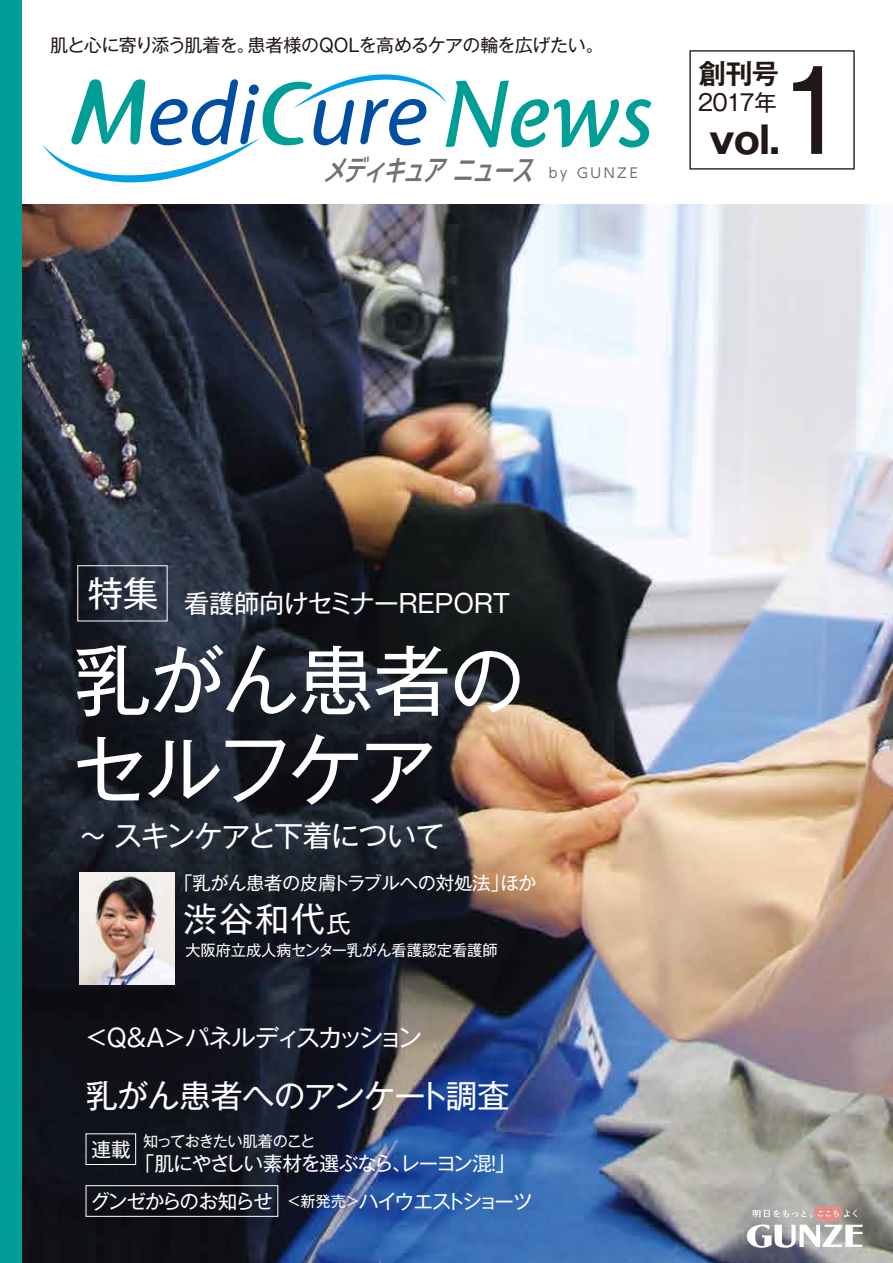
<style>
.page{position:relative;width:893px;height:1263px;background:#fff}
.page>*{position:absolute;margin:0;border:0;box-sizing:border-box;transform-origin:0 0}
.t1{font:111.3px "Gothic MB101 Pro";color:#221815}
.t2{font:104.55px "Cronos MM It 479 11";color:#009e96}
.t3{font:76.65px/88.8px "Gothic MB101 Pro";letter-spacing:-.04em;color:#fff}
.t4{font:700 37.5px "Gothic MB101 Pro";color:#221815}
.t5{font:35.4px "Gothic MB101 Pro";color:#fff}
.t6{font:34.05px "Gothic MB101 Pro";color:#fff}
.t7{font:31.95px "Gothic MB101 Pro";letter-spacing:-.04em;color:#fff}
.t8{font:28.95px "Gothic MB101 Pro";letter-spacing:-.045em;color:#fff}
.t9{font:italic 500 28.35px "UD Shin Go C Osez Pr 6";color:#727171}
.t10{font:700 27.3px "Gothic MB101 Pro De";color:#221815}
.t11{font:25.35px "Gothic MB101 Pro";letter-spacing:-.015em;color:#fff}
.t12{font:24.45px "Gothic MB101 Pro";letter-spacing:-.14em;color:#fff}
.t13{font:22.35px "Gothic MB101 Pro";letter-spacing:-.045em;color:#221815}
.t14{font:19.65px "Gothic MB101 Pro";letter-spacing:-.065em;color:#fff}
.t15{font:19.65px "Gothic MB101 Pro";letter-spacing:-.16em;color:#fff}
.t16{font:18.3px "Gothic MB101 Pro";letter-spacing:-.02em;color:#fff}
.t17{font:18px "Gothic MB101 Pro";letter-spacing:-.035em;color:#221815}
.t18{font:15.3px "Gothic MB101 Pro";letter-spacing:-.02em;color:#fff}
.t19{font:15.3px "Gothic MB101 Pro";letter-spacing:-.08em;color:#fff}
.s1{font-family:"UD Shin Go Pro";font-weight:400;font-style:normal;font-size:13.5px;color:#6f6e6e}
.s2{font-size:24.45px}
.s3{font-size:15.3px}
</style>
<div class="page">
<img style="left:21px;top:205px;width:872px;height:1058px">
<img style="left:812px;top:1204px;width:33px;height:20px">
<svg style="left:746px;top:1224px;width:117px;height:24px"></svg>
<svg style="left:753px;top:1209px;width:59px;height:9px"></svg>
<svg style="left:818px;top:1209px;width:39px;height:8px"></svg>
<svg style="left:43px;top:74px;width:404px;height:108px"></svg>
<div style="left:689px;top:50px;width:166px;height:120px;border:1px solid #221815"></div>
<div style="left:0;top:0;width:21px;height:1263px;background:#009e96"></div>
<div style="left:77px;top:565px;width:91px;height:56px;border:1px solid #fff"></div>
<div style="left:86px;top:1133px;width:50px;height:32px;border:1px solid #fff"></div>
<div style="left:86px;top:1185px;width:192px;height:32px;border:1px solid #fff"></div>
<img style="left:80px;top:872px;width:95px;height:112px">
<p class="t17" style="left:50px;top:30px;width:555px">肌と心に寄り添う肌着を。患者様のQOLを高めるケアの輪を広げたい。</p>
<h2 class="t2" style="left:442px;top:58px;width:213px">News</h2>
<h3 class="t9" style="left:324px;top:147px;width:315px">メディキュアニュース <span class="s1">b y G U N Z E</span></h3>
<h3 class="t10" style="left:699px;top:51px;width:82px">創刊号</h3>
<h3 class="t4" style="left:709px;top:108px;width:73px">vol.</h3>
<p class="t13" style="left:698px;top:83px;width:81px">2017年</p>
<h1 class="t1" style="left:775px;top:19px;width:78px">1</h1>
<h3 class="t5" style="left:88px;top:564px;width:72px">特集</h3>
<p class="t11" style="left:184px;top:583px;width:328px">看護師向けセミナーREPORT</p>
<h3 class="t3" style="left:72px;top:626px;width:455px">乳がん患者のセルフケア</h3>
<h3 class="t8" style="left:78px;top:812px;width:368px">～ スキンケアと下着について</h3>
<p class="t16" style="left:174px;top:867px;width:364px">「乳がん患者の皮膚トラブルへの対処法」ほか</p>
<h3 class="t6" style="left:184px;top:890px;width:169px">渋谷和代<span class="s2">氏</span></h3>
<p class="t18" style="left:185px;top:937px;width:314px">大阪府立成人病センター乳がん看護認定看護師</p>
<p class="t12" style="left:84px;top:1017px;width:339px">＜Q&amp;A＞パネルディスカッション</p>
<h3 class="t7" style="left:86px;top:1070px;width:425px">乳がん患者へのアンケート調査</h3>
<p class="t19" style="left:143px;top:1128px;width:174px">知っておきたい肌着のこと</p>
<p class="t14" style="left:135px;top:1147px;width:381px">「肌にやさしい素材を選ぶなら、レーヨン混！」</p>
<p class="t14" style="left:92px;top:1133px;width:41px">連載</p>
<p class="t14" style="left:90px;top:1185px;width:184px">グンゼからのお知らせ</p>
<p class="t15" style="left:286px;top:1185px;width:248px"><span class="s3">＜新発売＞</span>ハイウエストショーツ</p>
</div>
